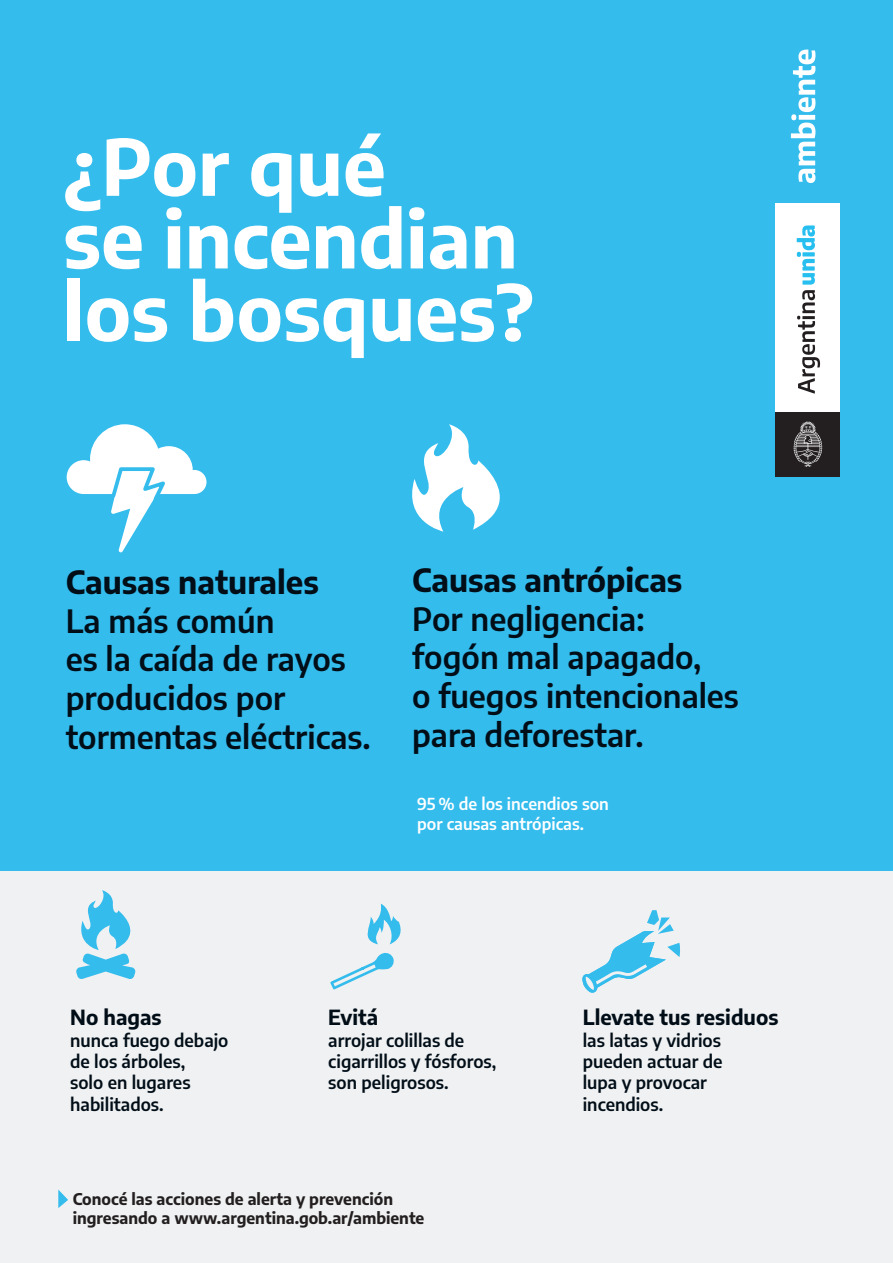
<style>
.page{position:relative;width:893px;height:1263px;background:#fff}
.page>*{position:absolute;margin:0;border:0;box-sizing:border-box;transform-origin:0 0}
.t1{font:700 77.1px/72.6px "Encode Sans";color:#fff}
.t2{font:600 31.5px/38.7px "Encode Sans";color:#010e18}
.t3{font:700 20.4px "Encode Sans";color:#010e18}
.t4{font:600 17.4px/21.3px "Encode Sans";color:#010e18}
.t5{font:600 16.2px/20px "Encode Sans";color:#fff}
.t6{font:700 15.9px/19px "Encode Sans";color:#231f20}
.s1{font-weight:700}
</style>
<div class="page">
<div style="left:0;top:870px;width:893px;height:393px;background:#f0f1f2"></div>
<div style="left:0;top:0;width:893px;height:870px;background:#34bced"></div>
<div style="left:775px;top:203px;width:65px;height:209px;background:#fff"></div>
<div style="left:775px;top:412px;width:65px;height:64px;background:#231f20"></div>
<svg style="left:797px;top:225px;width:23px;height:169px"></svg>
<svg style="left:794px;top:421px;width:28px;height:46px"></svg>
<svg style="left:791px;top:50px;width:24px;height:133px"></svg>
<svg style="left:76px;top:890px;width:59px;height:89px"></svg>
<svg style="left:330px;top:952px;width:64px;height:37px"></svg>
<svg style="left:367px;top:904px;width:34px;height:40px"></svg>
<svg style="left:582px;top:910px;width:98px;height:83px"></svg>
<svg style="left:412px;top:424px;width:88px;height:108px"></svg>
<svg style="left:67px;top:424px;width:139px;height:128px"></svg>
<svg style="left:58px;top:1189px;width:10px;height:19px"></svg>
<p class="t1" style="left:63px;top:126px;width:472px">¿Por qué<br>se incendian los bosques?</p>
<p class="t2" style="left:66px;top:561px;width:306px"><span class="s1">Causas naturales<br></span>La más común<br>es la caída de rayos producidos por tormentas eléctricas.</p>
<p class="t2" style="left:412px;top:559px;width:328px"><span class="s1">Causas antrópicas<br></span>Por negligencia: fogón mal apagado,<br>o fuegos intencionales para deforestar.</p>
<p class="t3" style="left:70px;top:1002px;width:93px">No hagas</p>
<p class="t4" style="left:70px;top:1028px;width:160px">nunca fuego debajo de los árboles,<br>solo en lugares habilitados.</p>
<p class="t5" style="left:417px;top:793px;width:193px">95 % de los incendios son por causas antrópicas.</p>
<p class="t3" style="left:328px;top:1002px;width:52px">Evitá</p>
<p class="t4" style="left:328px;top:1028px;width:170px">arrojar colillas de cigarrillos y fósforos, son peligrosos.</p>
<p class="t3" style="left:583px;top:1002px;width:197px">Llevate tus residuos</p>
<p class="t4" style="left:583px;top:1028px;width:141px">las latas y vidrios pueden actuar de lupa y provocar incendios.</p>
<p class="t6" style="left:73px;top:1188px;width:353px">Conocé las acciones de alerta y prevención ingresando a www.argentina.gob.ar/ambiente</p>
</div>
